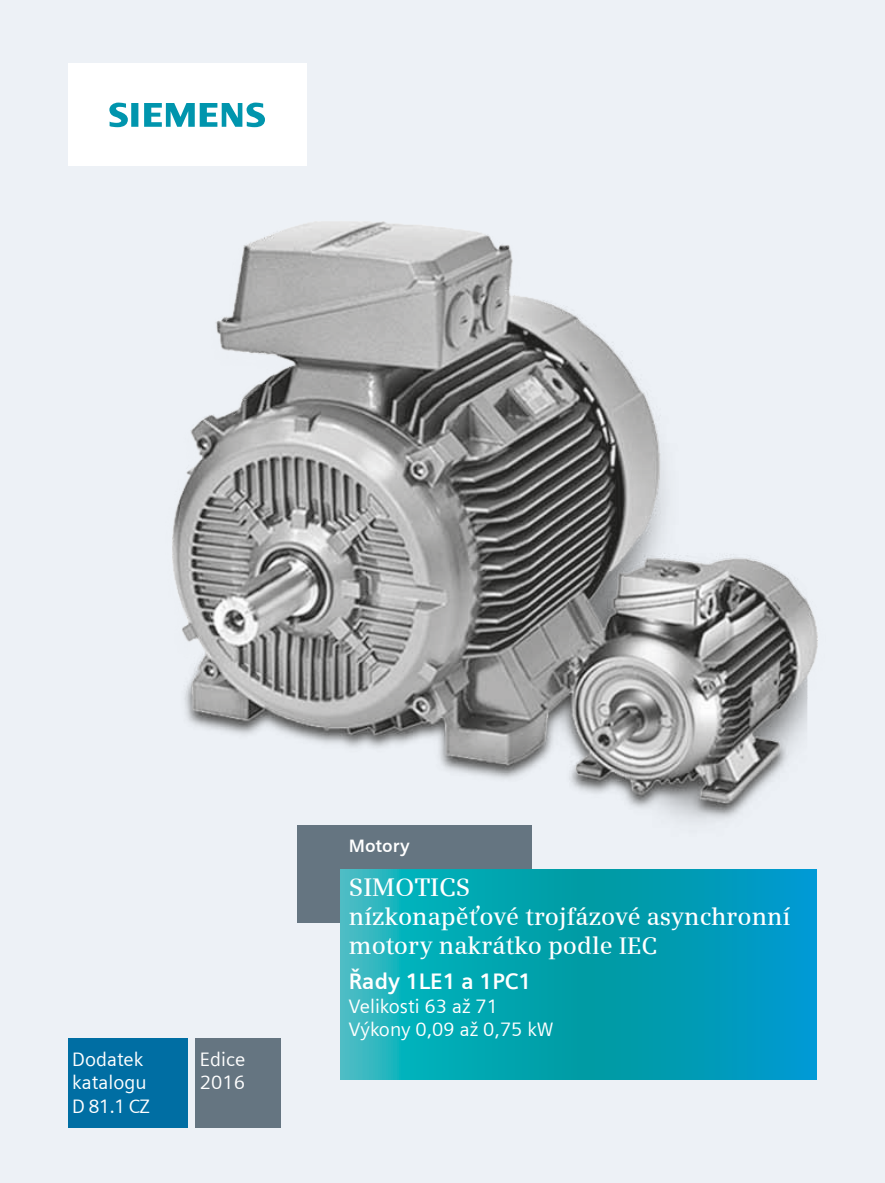
<style>
.page{position:relative;width:885px;height:1183px;background:#fff}
.page>*{position:absolute;margin:0;border:0;box-sizing:border-box;transform-origin:0 0}
.t1{font:600 25.5px "Siemens Serif";color:#fff}
.t2{font:600 24px/28.8px "Siemens Serif";color:#fff}
.t3{font:700 22.5px "Siemens Sans";color:#fff}
.t4{font:19.5px/23.4px "Siemens Sans";color:#fff}
.t5{font:700 18px "Siemens Sans";color:#fff}
</style>
<div class="page">
<div style="left:0;top:0;width:884px;height:1182px;background:#edf1f6"></div>
<div style="left:68px;top:64px;width:238px;height:102px;background:#fff"></div>
<svg style="left:109px;top:102px;width:156px;height:25px"></svg>
<img style="left:172px;top:221px;width:646px;height:660px">
<div style="left:196px;top:1037px;width:85px;height:90px;background:#657581"></div>
<div style="left:298px;top:825px;width:233px;height:98px;background:#657581"></div>
<svg style="left:340px;top:869px;width:476px;height:209px;background:#06a3b6"></svg>
<div style="left:68px;top:1037px;width:119px;height:90px;background:#006ea3"></div>
<p class="t4" style="left:72px;top:1047px;width:79px">Dodatek katalogu<br>D 81.1 CZ</p>
<p class="t4" style="left:200px;top:1047px;width:47px">Edice<br>2016</p>
<p class="t5" style="left:349px;top:835px;width:62px">Motory</p>
<h1 class="t1" style="left:349px;top:872px;width:123px">SIMOTICS</h1>
<p class="t2" style="left:349px;top:901px;width:443px">nízkonapěťové trojfázové asynchronní motory nakrátko podle IEC</p>
<p class="t3" style="left:349px;top:968px;width:184px">Řady 1LE1 a 1PC1</p>
<p class="t4" style="left:349px;top:993px;width:206px">Velikosti 63 až 71<br>Výkony 0,09 až 0,75 kW</p>
</div>
